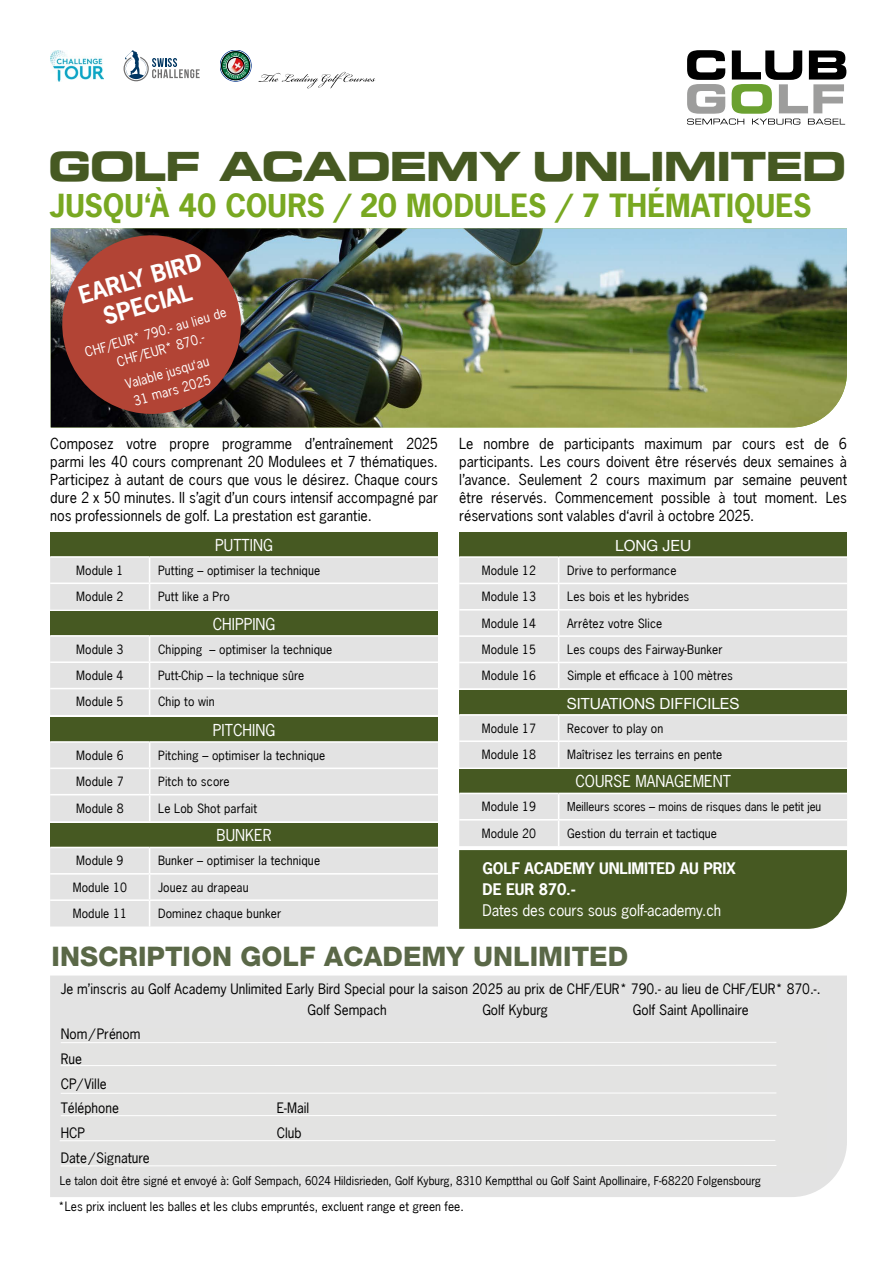
<style>
.page{position:relative;width:893px;height:1263px;background:#fff}
.page>*{position:absolute;margin:0;border:0;box-sizing:border-box;transform-origin:0 0}
.t1{font:40.5px "Eurostile LT Bold Extended Two";letter-spacing:-.04em;color:#465922}
.t2{font:700 30px "News Gothic";letter-spacing:.005em;color:#78a821}
.t3{font:800 27px "Helvetica Neue";color:#5a6847}
.t4{font:700 22.5px/27px "News Gothic";color:#fff;text-align:center}
.t5{font:15.45px "News Gothic";color:#fff}
.t6{font:15.45px "Helvetica Neue";color:#fff}
.t7{font:700 15px/21px "News Gothic";letter-spacing:-.01em;color:#fff}
.t8{font:15px "News Gothic";letter-spacing:-.01em;color:#fff}
.t9{font:14.25px/18px "News Gothic";letter-spacing:.005em;color:#000;text-align:justify}
.t10{font:13.5px/24.8px "News Gothic";color:#000}
.t11{font:12.75px/18px "News Gothic";color:#fff;text-align:center}
.t12{font:12px "News Gothic";letter-spacing:.01em;color:#000}
.t13{font:11.55px "News Gothic";color:#000}
.t14{font:11.25px "News Gothic";color:#000}
.s1{font-size:12px}
</style>
<div class="page">
<div style="left:50px;top:975px;width:797px;height:222px;background:#e3e3e3"></div>
<img style="left:51px;top:228px;width:796px;height:199px">
<div style="left:61px;top:1029px;width:765px;height:144px;background:#e3e3e2"></div>
<hr style="left:61px;top:1042px;width:715px;height:1px;background:#fff">
<hr style="left:61px;top:1065px;width:715px;height:1px;background:#fff">
<hr style="left:61px;top:1093px;width:715px;height:1px;background:#fff">
<hr style="left:61px;top:1115px;width:715px;height:1px;background:#fff">
<hr style="left:60px;top:1140px;width:715px;height:1px;background:#fff">
<hr style="left:61px;top:1165px;width:715px;height:1px;background:#fff">
<svg style="left:687px;top:50px;width:159px;height:75px"></svg>
<svg style="left:258px;top:72px;width:117px;height:16px"></svg>
<svg style="left:124px;top:50px;width:76px;height:31px"></svg>
<img style="left:50px;top:50px;width:53px;height:31px">
<svg style="left:220px;top:50px;width:31px;height:31px"></svg>
<img style="left:227px;top:57px;width:17px;height:17px;border-radius:8px">
<div style="left:227px;top:57px;width:17px;height:17px;border:1px solid #000;border-radius:50%"></div>
<div style="left:50px;top:532px;width:388px;height:25px;background:#465922"></div>
<hr style="left:50px;top:556px;width:100px;height:2px;background:#fff">
<hr style="left:150px;top:556px;width:288px;height:2px;background:#fff">
<div style="left:50px;top:558px;width:388px;height:52px;background:#e3e3e3"></div>
<div style="left:50px;top:611px;width:388px;height:25px;background:#465922"></div>
<hr style="left:50px;top:635px;width:100px;height:2px;background:#fff">
<hr style="left:150px;top:635px;width:288px;height:2px;background:#fff">
<div style="left:50px;top:636px;width:388px;height:79px;background:#e3e3e3"></div>
<div style="left:50px;top:717px;width:388px;height:25px;background:#465922"></div>
<hr style="left:50px;top:741px;width:100px;height:2px;background:#fff">
<hr style="left:150px;top:741px;width:288px;height:2px;background:#fff">
<div style="left:50px;top:743px;width:388px;height:78px;background:#e3e3e3"></div>
<hr style="left:50px;top:794px;width:100px;height:1px;background:#fff">
<hr style="left:150px;top:794px;width:288px;height:1px;background:#fff">
<div style="left:50px;top:823px;width:388px;height:24px;background:#465922"></div>
<div style="left:50px;top:847px;width:388px;height:79px;background:#e3e3e3"></div>
<div style="left:459px;top:532px;width:388px;height:25px;background:#465922"></div>
<div style="left:459px;top:558px;width:388px;height:130px;background:#e3e3e3"></div>
<hr style="left:459px;top:583px;width:100px;height:1px;background:#fff">
<hr style="left:559px;top:583px;width:288px;height:1px;background:#fff">
<hr style="left:459px;top:609px;width:100px;height:1px;background:#fff">
<hr style="left:559px;top:609px;width:288px;height:1px;background:#fff">
<hr style="left:459px;top:635px;width:100px;height:2px;background:#fff">
<hr style="left:559px;top:635px;width:288px;height:2px;background:#fff">
<svg style="left:558px;top:558px;width:1px;height:130px"></svg>
<hr style="left:459px;top:556px;width:100px;height:2px;background:#fff">
<hr style="left:559px;top:556px;width:288px;height:2px;background:#fff">
<hr style="left:459px;top:662px;width:100px;height:1px;background:#fff">
<hr style="left:559px;top:662px;width:288px;height:1px;background:#fff">
<div style="left:459px;top:690px;width:388px;height:25px;background:#465922"></div>
<div style="left:459px;top:716px;width:388px;height:51px;background:#e3e3e3"></div>
<hr style="left:459px;top:714px;width:100px;height:2px;background:#fff">
<hr style="left:559px;top:714px;width:288px;height:2px;background:#fff">
<div style="left:459px;top:769px;width:388px;height:24px;background:#465922"></div>
<svg style="left:459px;top:793px;width:388px;height:136px;background:#8a9576"></svg>
<svg style="left:52px;top:228px;width:199px;height:196px;background:#833f35"></svg>
<h1 class="t1" style="left:48px;top:137px;width:800px">GOLF ACADEMY UNLIMITED</h1>
<h2 class="t2" style="left:50px;top:186px;width:763px">JUSQU‘À 40 COURS / 20 MODULES / 7 THÉMATIQUES</h2>
<h3 class="t4" style="left:76px;top:283px;width:128px;rotate:-16deg">EARLY BIRD<br>SPECIAL</h3>
<p class="t11" style="left:83px;top:344px;width:148px;rotate:-16deg">CHF/EUR* 790.- au lieu de<br>CHF/EUR* 870.-</p>
<p class="t11" style="left:123px;top:376px;width:88px;text-align:left;rotate:-16deg">Valable jusqu‘au<br>31 mars 2025</p>
<p class="t9" style="left:50px;top:434px;width:389px">Composez votre propre programme d’entraînement 2025 parmi les 40 cours comprenant 20 Modulees et 7 thématiques.<br>Participez à autant de cours que vous le désirez. Chaque cours dure 2 x 50 minutes. Il s’agit d’un cours intensif accompagné par nos professionnels de golf. La prestation est garantie.</p>
<p class="t9" style="left:459px;top:434px;width:389px">Le nombre de participants maximum par cours est de 6 participants. Les cours doivent être réservés deux semaines à l’avance. Seulement 2 cours maximum par semaine peuvent être réservés. Commencement possible à tout moment. Les réservations sont valables d‘avril à octobre 2025.</p>
<p class="t5" style="left:215px;top:535px;width:59px">PUTTING</p>
<p class="t12" style="left:76px;top:562px;width:49px">Module 1</p>
<p class="t12" style="left:158px;top:562px;width:164px">Putting – optimiser la technique</p>
<p class="t12" style="left:76px;top:589px;width:49px">Module 2</p>
<p class="t12" style="left:158px;top:589px;width:73px">Putt like a Pro</p>
<p class="t5" style="left:213px;top:614px;width:64px">CHIPPING</p>
<p class="t12" style="left:76px;top:641px;width:49px">Module 3</p>
<p class="t12" style="left:158px;top:641px;width:176px">Chipping – optimiser la technique</p>
<p class="t12" style="left:76px;top:668px;width:49px">Module 4</p>
<p class="t12" style="left:158px;top:668px;width:148px">Putt-Chip – la technique sûre</p>
<p class="t12" style="left:76px;top:694px;width:49px">Module 5</p>
<p class="t12" style="left:158px;top:694px;width:58px">Chip to win</p>
<p class="t5" style="left:213px;top:720px;width:64px">PITCHING</p>
<p class="t12" style="left:76px;top:747px;width:49px">Module 6</p>
<p class="t12" style="left:158px;top:747px;width:169px">Pitching – optimiser la technique</p>
<p class="t12" style="left:76px;top:774px;width:49px">Module 7</p>
<p class="t12" style="left:158px;top:774px;width:73px">Pitch to score</p>
<p class="t12" style="left:76px;top:800px;width:49px">Module 8</p>
<p class="t12" style="left:158px;top:800px;width:100px">Le Lob Shot parfait</p>
<p class="t5" style="left:217px;top:825px;width:56px">BUNKER</p>
<p class="t12" style="left:76px;top:853px;width:49px">Module 9</p>
<p class="t12" style="left:158px;top:853px;width:164px">Bunker – optimiser la technique</p>
<p class="t12" style="left:73px;top:879px;width:56px">Module 10</p>
<p class="t12" style="left:158px;top:879px;width:92px">Jouez au drapeau</p>
<p class="t12" style="left:73px;top:906px;width:56px">Module 11</p>
<p class="t12" style="left:158px;top:906px;width:125px">Dominez chaque bunker</p>
<p class="t6" style="left:615px;top:536px;width:78px">LONG JEU</p>
<p class="t12" style="left:482px;top:563px;width:56px">Module 12</p>
<p class="t12" style="left:567px;top:563px;width:111px">Drive to performance</p>
<p class="t12" style="left:482px;top:589px;width:56px">Module 13</p>
<p class="t12" style="left:567px;top:589px;width:124px">Les bois et les hybrides</p>
<p class="t12" style="left:482px;top:615px;width:56px">Module 14</p>
<p class="t12" style="left:567px;top:615px;width:97px">Arrêtez votre Slice</p>
<p class="t12" style="left:482px;top:642px;width:56px">Module 15</p>
<p class="t12" style="left:567px;top:642px;width:157px">Les coups des Fairway-Bunker</p>
<p class="t12" style="left:482px;top:668px;width:56px">Module 16</p>
<p class="t12" style="left:567px;top:668px;width:167px">Simple et efficace à 100 mètres</p>
<p class="t6" style="left:567px;top:694px;width:174px">SITUATIONS DIFFICILES</p>
<p class="t12" style="left:482px;top:720px;width:56px">Module 17</p>
<p class="t12" style="left:567px;top:720px;width:98px">Recover to play on</p>
<p class="t12" style="left:482px;top:747px;width:56px">Module 18</p>
<p class="t12" style="left:567px;top:747px;width:157px">Maîtrisez les terrains en pente</p>
<p class="t5" style="left:575px;top:771px;width:157px">COURSE MANAGEMENT</p>
<p class="t12" style="left:482px;top:799px;width:56px">Module 19</p>
<p class="t13" style="left:567px;top:799px;width:256px">Meilleurs scores <span class="s1">–</span> moins de risques dans le petit jeu</p>
<p class="t12" style="left:482px;top:825px;width:56px">Module 20</p>
<p class="t12" style="left:567px;top:825px;width:151px">Gestion du terrain et tactique</p>
<p class="t7" style="left:483px;top:858px;width:255px">GOLF ACADEMY UNLIMITED AU PRIX<br>DE EUR 870.-</p>
<p class="t8" style="left:483px;top:901px;width:240px">Dates des cours sous golf-academy.ch</p>
<h3 class="t3" style="left:52px;top:941px;width:578px">INSCRIPTION GOLF ACADEMY UNLIMITED</h3>
<p class="t10" style="left:61px;top:976px;width:761px">Je m’inscris au Golf Academy Unlimited Early Bird Special pour la saison 2025 au prix de CHF/EUR* 790.- au lieu de CHF/EUR* 870.-.</p>
<p class="t10" style="left:61px;top:1022px;width:81px">Nom/Prénom<br>Rue<br>CP/Ville<br>Téléphone</p>
<p class="t10" style="left:308px;top:998px;width:81px">Golf Sempach</p>
<p class="t10" style="left:482px;top:998px;width:67px">Golf Kyburg</p>
<p class="t10" style="left:277px;top:1096px;width:34px">E-Mail</p>
<p class="t10" style="left:61px;top:1120px;width:26px">HCP</p>
<p class="t10" style="left:277px;top:1120px;width:26px">Club</p>
<p class="t10" style="left:61px;top:1145px;width:91px">Date/Signature</p>
<p class="t10" style="left:633px;top:998px;width:117px">Golf Saint Apollinaire</p>
<p class="t14" style="left:60px;top:1174px;width:703px">Le talon doit être signé et envoyé à: Golf Sempach, 6024 Hildisrieden, Golf Kyburg, 8310 Kemptthal ou Golf Saint Apollinaire, F-68220 Folgensbourg</p>
<p class="t12" style="left:58px;top:1199px;width:407px">*Les prix incluent les balles et les clubs empruntés, excluent range et green fee.</p>
</div>
